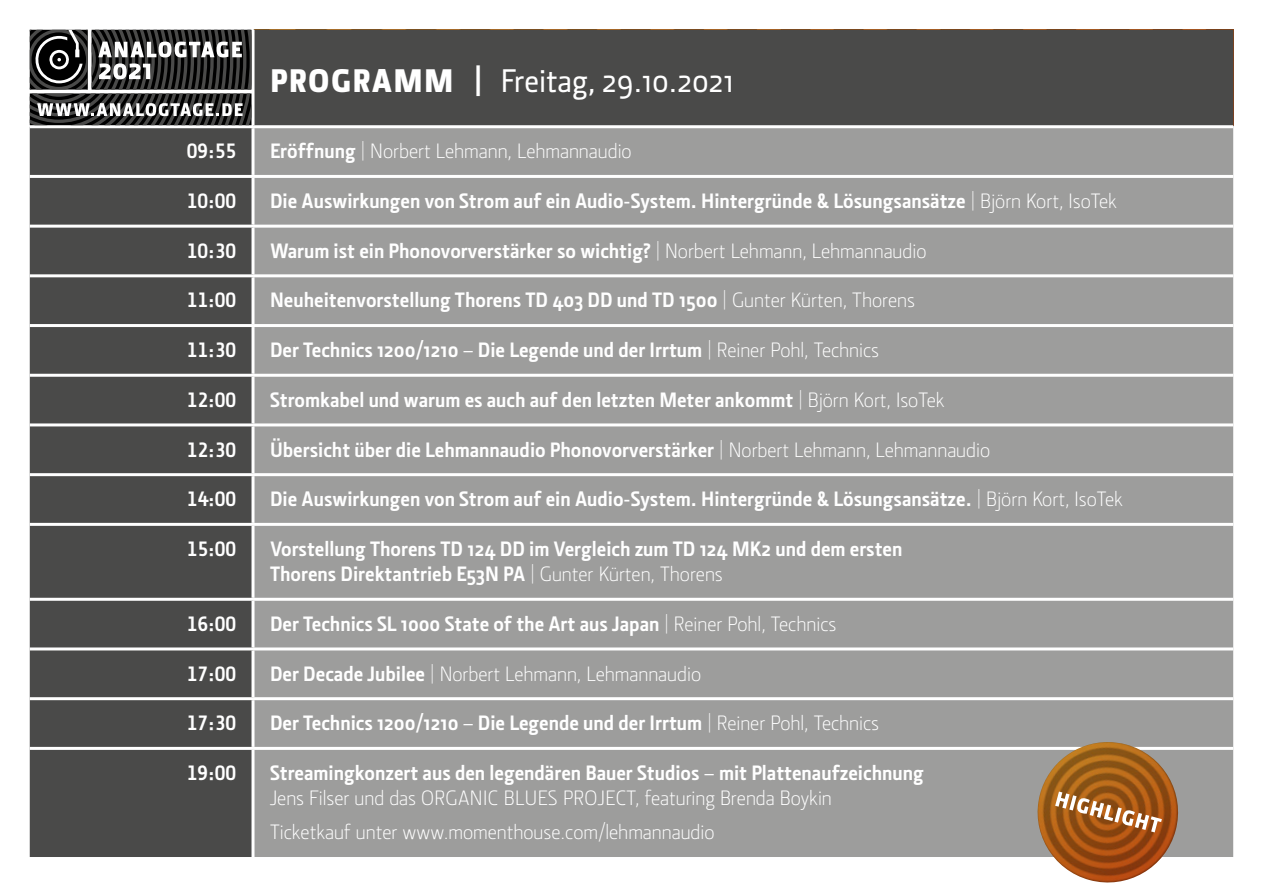
<style>
.page{position:relative;width:1263px;height:893px;background:#fff}
.page>*{position:absolute;margin:0;border:0;box-sizing:border-box;transform-origin:0 0}
.t1{font:500 33px "Section";color:#fff}
.t2{font:700 21px/25.2px "Section";color:#fff}
.t3{font:300 21px/33.8px "Section";color:#fff}
.t4{font:21px "Section Bold Caps";color:#fff}
.s1{font-weight:900}
.s2{font-weight:700}
.s3{font-weight:300}
</style>
<div class="page">
<div style="left:30px;top:30px;width:1203px;height:827px;background:#4a4a49"></div>
<div style="left:254px;top:128px;width:979px;height:729px;background:#9d9d9c"></div>
<hr style="left:251px;top:30px;width:3px;height:95px;background:#fff">
<hr style="left:30px;top:125px;width:223px;height:3px;background:#fff">
<hr style="left:253px;top:125px;width:980px;height:3px;background:#fff">
<hr style="left:251px;top:128px;width:3px;height:47px;background:#fff">
<hr style="left:30px;top:175px;width:223px;height:3px;background:#fff">
<hr style="left:253px;top:175px;width:980px;height:3px;background:#fff">
<hr style="left:251px;top:178px;width:3px;height:47px;background:#fff">
<hr style="left:30px;top:225px;width:223px;height:3px;background:#fff">
<hr style="left:253px;top:225px;width:980px;height:3px;background:#fff">
<hr style="left:251px;top:228px;width:3px;height:46px;background:#fff">
<hr style="left:30px;top:274px;width:223px;height:3px;background:#fff">
<hr style="left:253px;top:274px;width:980px;height:3px;background:#fff">
<hr style="left:251px;top:277px;width:3px;height:47px;background:#fff">
<hr style="left:30px;top:324px;width:223px;height:3px;background:#fff">
<hr style="left:253px;top:324px;width:980px;height:3px;background:#fff">
<hr style="left:251px;top:327px;width:3px;height:47px;background:#fff">
<hr style="left:30px;top:374px;width:223px;height:3px;background:#fff">
<hr style="left:253px;top:374px;width:980px;height:3px;background:#fff">
<hr style="left:251px;top:377px;width:3px;height:46px;background:#fff">
<hr style="left:30px;top:423px;width:223px;height:3px;background:#fff">
<hr style="left:253px;top:423px;width:980px;height:3px;background:#fff">
<hr style="left:251px;top:426px;width:3px;height:47px;background:#fff">
<hr style="left:30px;top:473px;width:223px;height:3px;background:#fff">
<hr style="left:253px;top:473px;width:980px;height:3px;background:#fff">
<hr style="left:251px;top:476px;width:3px;height:47px;background:#fff">
<hr style="left:30px;top:523px;width:223px;height:3px;background:#fff">
<hr style="left:253px;top:523px;width:980px;height:3px;background:#fff">
<hr style="left:251px;top:526px;width:3px;height:72px;background:#fff">
<hr style="left:30px;top:598px;width:223px;height:3px;background:#fff">
<hr style="left:253px;top:598px;width:980px;height:3px;background:#fff">
<hr style="left:251px;top:601px;width:3px;height:46px;background:#fff">
<hr style="left:30px;top:647px;width:223px;height:3px;background:#fff">
<hr style="left:253px;top:647px;width:980px;height:3px;background:#fff">
<hr style="left:251px;top:650px;width:3px;height:47px;background:#fff">
<hr style="left:30px;top:697px;width:223px;height:3px;background:#fff">
<hr style="left:253px;top:697px;width:980px;height:3px;background:#fff">
<hr style="left:251px;top:700px;width:3px;height:47px;background:#fff">
<hr style="left:30px;top:747px;width:223px;height:3px;background:#fff">
<hr style="left:253px;top:747px;width:980px;height:3px;background:#fff">
<hr style="left:251px;top:750px;width:3px;height:107px;background:#fff">
<svg style="left:30px;top:30px;width:221px;height:95px"></svg>
<img style="left:1030px;top:742px;width:156px;height:141px">
<svg style="left:1055px;top:791px;width:107px;height:41px;background:#b0733f"></svg>
<h1 class="t1" style="left:270px;top:62px;width:465px"><span class="s1">PROGRAMM |</span> Freitag, 29.10.2021</h1>
<p class="t4" style="left:187px;top:139px;width:51px">09:55</p>
<p class="t3" style="left:270px;top:134px;width:363px"><span class="s2">Eröffnung</span> | Norbert Lehmann, Lehmannaudio</p>
<p class="t4" style="left:187px;top:189px;width:51px">10:00</p>
<p class="t2" style="left:270px;top:188px;width:848px">Die Auswirkungen von Strom auf ein Audio-System. Hintergründe &amp; Lösungsansätze <span class="s3">| Björn Kort, IsoTek</span></p>
<p class="t4" style="left:187px;top:238px;width:51px">10:30</p>
<p class="t2" style="left:270px;top:238px;width:658px">Warum ist ein Phonovorverstärker so wichtig? <span class="s3">| Norbert Lehmann, Lehmannaudio</span></p>
<p class="t4" style="left:187px;top:288px;width:51px">11:00</p>
<p class="t2" style="left:270px;top:288px;width:646px">Neuheitenvorstellung Thorens TD 403 DD und TD 1500 <span class="s3">| Gunter Kürten, Thorens</span></p>
<p class="t4" style="left:187px;top:338px;width:51px">11:30</p>
<p class="t2" style="left:270px;top:337px;width:611px">Der Technics 1200/1210 – Die Legende und der Irrtum <span class="s3">| Reiner Pohl, Technics</span></p>
<p class="t4" style="left:187px;top:388px;width:51px">12:00</p>
<p class="t2" style="left:270px;top:387px;width:676px">Stromkabel und warum es auch auf den letzten Meter ankommt <span class="s3">| Björn Kort, IsoTek</span></p>
<p class="t4" style="left:187px;top:437px;width:51px">12:30</p>
<p class="t2" style="left:270px;top:437px;width:722px">Übersicht über die Lehmannaudio Phonovorverstärker <span class="s3">| Norbert Lehmann, Lehmannaudio</span></p>
<p class="t4" style="left:187px;top:487px;width:51px">14:00</p>
<p class="t2" style="left:270px;top:487px;width:854px">Die Auswirkungen von Strom auf ein Audio-System. Hintergründe &amp; Lösungsansätze. <span class="s3">| Björn Kort, IsoTek</span></p>
<p class="t4" style="left:187px;top:537px;width:51px">15:00</p>
<p class="t2" style="left:270px;top:536px;width:634px">Vorstellung Thorens TD 124 DD im Vergleich zum TD 124 MK2 und dem ersten<br>Thorens Direktantrieb E53N PA <span class="s3">| Gunter Kürten, Thorens</span></p>
<p class="t4" style="left:187px;top:612px;width:51px">16:00</p>
<p class="t2" style="left:270px;top:611px;width:568px">Der Technics SL 1000 State of the Art aus Japan <span class="s3">| Reiner Pohl, Technics</span></p>
<p class="t4" style="left:187px;top:661px;width:51px">17:00</p>
<p class="t3" style="left:270px;top:657px;width:433px"><span class="s2">Der Decade Jubilee</span> | Norbert Lehmann, Lehmannaudio</p>
<p class="t4" style="left:187px;top:711px;width:51px">17:30</p>
<p class="t2" style="left:270px;top:711px;width:611px">Der Technics 1200/1210 – Die Legende und der Irrtum <span class="s3">| Reiner Pohl, Technics</span></p>
<p class="t4" style="left:187px;top:761px;width:51px">19:00</p>
<p class="t2" style="left:270px;top:760px;width:655px">Streamingkonzert aus den legendären Bauer Studios – mit Plattenaufzeichnung</p>
<p class="t3" style="left:270px;top:781px;width:563px">Jens Filser und das ORGANIC BLUES PROJECT, featuring Brenda Boykin<br>Ticketkauf unter www.momenthouse.com/lehmannaudio</p>
</div>
